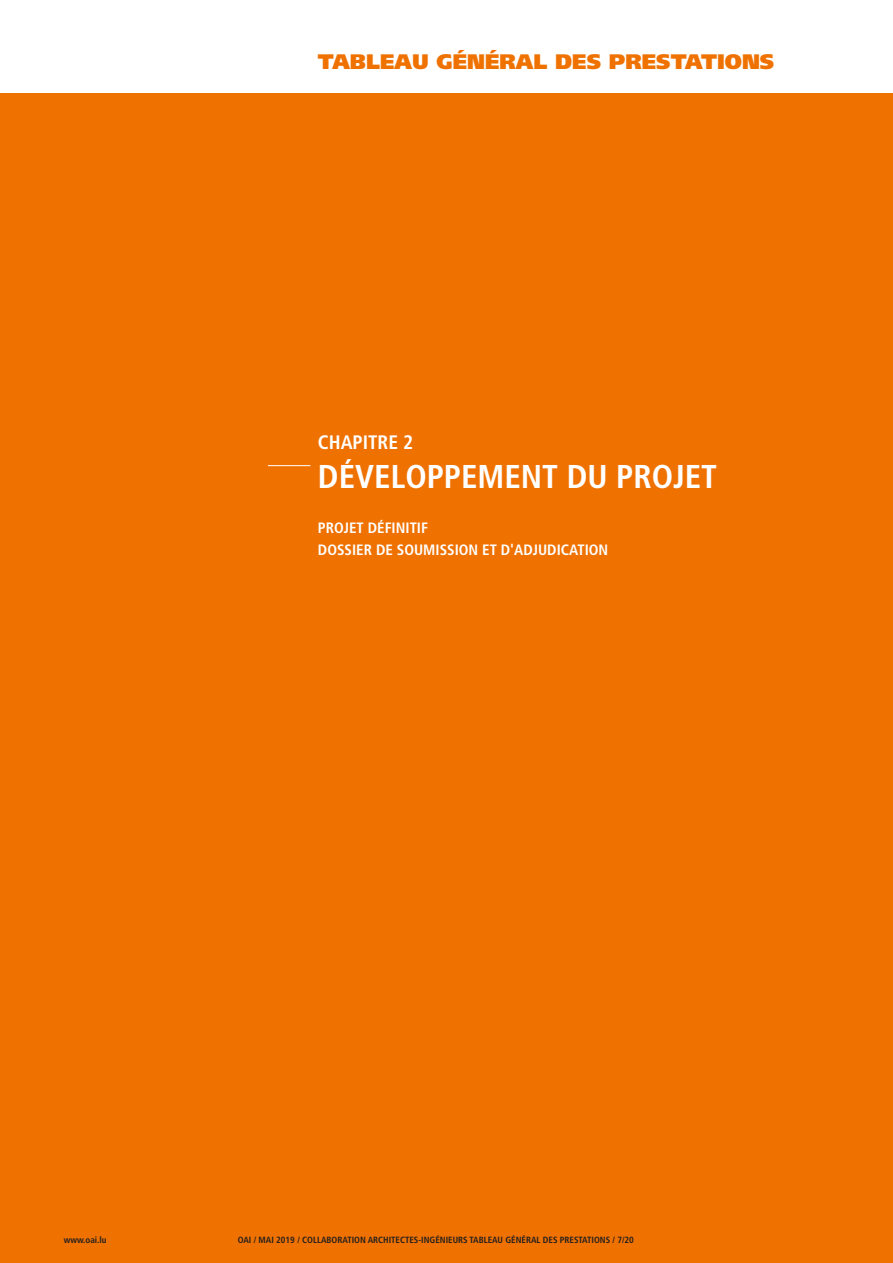
<style>
.page{position:relative;width:893px;height:1263px;background:#fff}
.page>*{position:absolute;margin:0;border:0;box-sizing:border-box;transform-origin:0 0}
.t1{font:700 condensed 33px "Frutiger LT Std";color:#fff}
.t2{font:900 21px "Frutiger LT Std";color:#ef7100}
.t3{font:700 condensed 19.5px "Frutiger LT Std";color:#fff}
.t4{font:700 condensed 15px/22.2px "Frutiger LT Std";color:#fff}
.t5{font:700 condensed 9px "Frutiger LT Std";color:#231f20}
</style>
<div class="page">
<div style="left:0;top:93px;width:893px;height:1170px;background:#ef7100"></div>
<hr style="left:268px;top:465px;width:42px;height:1px;background:#fff">
<h2 class="t2" style="left:318px;top:49px;width:458px">TABLEAU GÉNÉRAL DES PRESTATIONS</h2>
<h3 class="t3" style="left:318px;top:430px;width:97px">CHAPITRE 2</h3>
<h1 class="t1" style="left:318px;top:457px;width:401px">DÉVELOPPEMENT DU PROJET</h1>
<h3 class="t4" style="left:318px;top:516px;width:292px">PROJET DÉFINITIF<br>DOSSIER DE SOUMISSION ET D'ADJUDICATION</h3>
<p class="t5" style="left:64px;top:1234px;width:44px">www.oai.lu</p>
<p class="t5" style="left:238px;top:1234px;width:398px">OAI / MAI 2019 / COLLABORATION ARCHITECTES-INGÉNIEURS TABLEAU GÉNÉRAL DES PRESTATIONS / 7/20</p>
</div>
